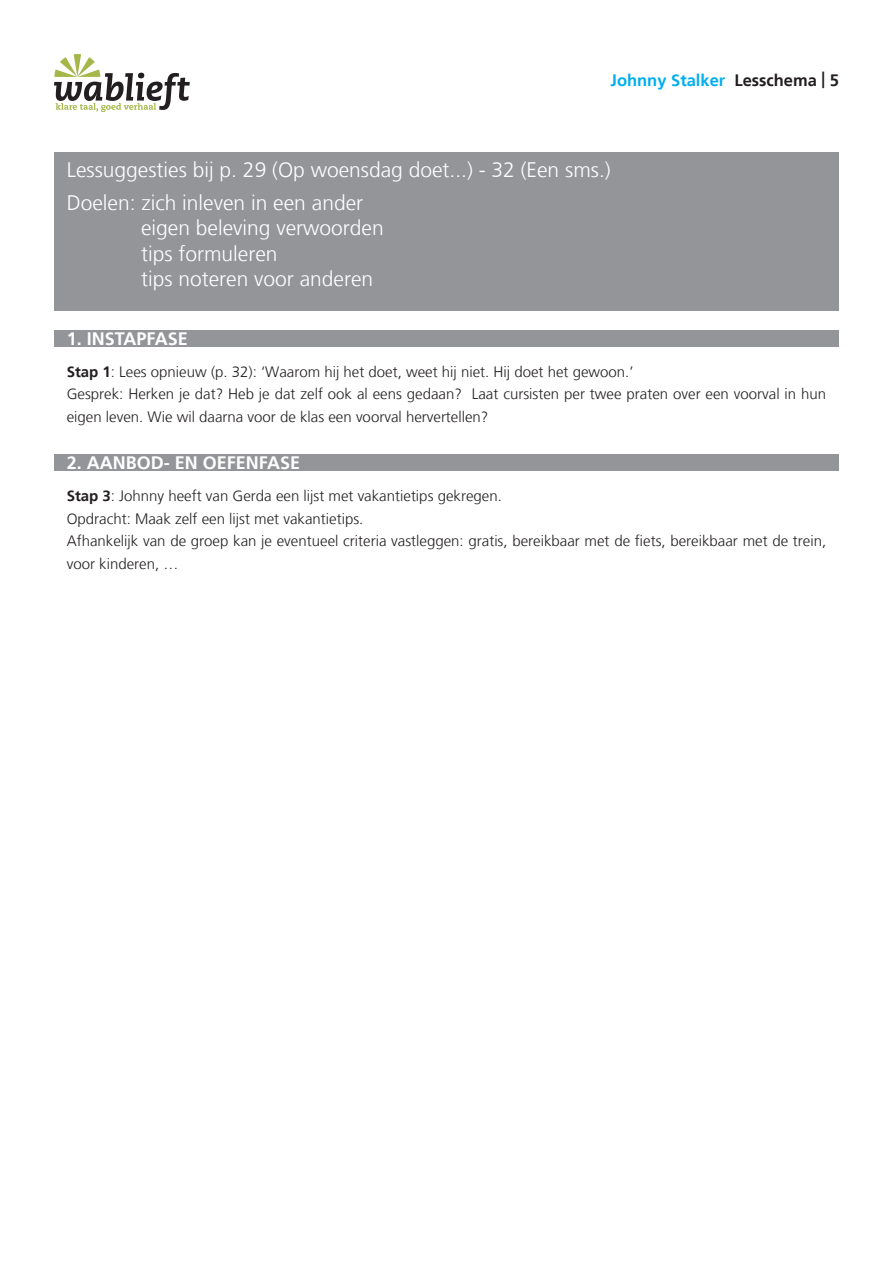
<style>
.page{position:relative;width:893px;height:1263px;background:#fff}
.page>*{position:absolute;margin:0;border:0;box-sizing:border-box;transform-origin:0 0}
.gewone_tekst{font:300 21px "Frutiger LT";color:#fff}
.t1{font:700 18px "Frutiger LT";color:#fff}
.t2{font:700 16.5px "Frutiger LT";color:#00aeef}
.gewone_tekst-2{font:300 15px/22.5px "Frutiger LT";color:#231f20}
.s1{color:#231f20}
.s2{font-weight:700}
</style>
<div class="page">
<svg style="left:54px;top:54px;width:136px;height:58px"></svg>
<div style="left:54px;top:330px;width:785px;height:17px;background:#939598"></div>
<div style="left:54px;top:454px;width:785px;height:17px;background:#939598"></div>
<div style="left:54px;top:152px;width:785px;height:158px;background:#939598"></div>
<p class="t2" style="left:611px;top:70px;width:230px">Johnny Stalker <span class="s1">Lesschema | 5</span></p>
<p class="gewone_tekst" style="left:67px;top:158px;width:545px">Lessuggesties bij p. 29 (Op woensdag doet...) - 32 (Een sms.)</p>
<p class="gewone_tekst" style="left:67px;top:191px;width:298px">Doelen: zich inleven in een ander</p>
<p class="gewone_tekst" style="left:141px;top:216px;width:244px">eigen beleving verwoorden</p>
<p class="gewone_tekst" style="left:141px;top:242px;width:138px">tips formuleren</p>
<p class="gewone_tekst" style="left:141px;top:267px;width:234px">tips noteren voor anderen</p>
<p class="t1" style="left:67px;top:329px;width:123px">1. INSTAPFASE</p>
<p class="gewone_tekst-2" style="left:67px;top:361px;width:568px"><span class="s2">Stap 1</span>: Lees opnieuw (p. 32): ‘Waarom hij het doet, weet hij niet. Hij doet het gewoon.’</p>
<p class="gewone_tekst-2" style="left:67px;top:383px;width:761px">Gesprek: Herken je dat? Heb je dat zelf ook al eens gedaan? Laat cursisten per twee praten over een voorval in hun eigen leven. Wie wil daarna voor de klas een voorval hervertellen?</p>
<p class="t1" style="left:67px;top:452px;width:235px">2. AANBOD- EN OEFENFASE</p>
<p class="gewone_tekst-2" style="left:67px;top:485px;width:437px"><span class="s2">Stap 3</span>: Johnny heeft van Gerda een lijst met vakantietips gekregen.</p>
<p class="gewone_tekst-2" style="left:67px;top:507px;width:298px">Opdracht: Maak zelf een lijst met vakantietips.</p>
<p class="gewone_tekst-2" style="left:67px;top:530px;width:761px">Afhankelijk van de groep kan je eventueel criteria vastleggen: gratis, bereikbaar met de fiets, bereikbaar met de trein, voor kinderen, …</p>
</div>
